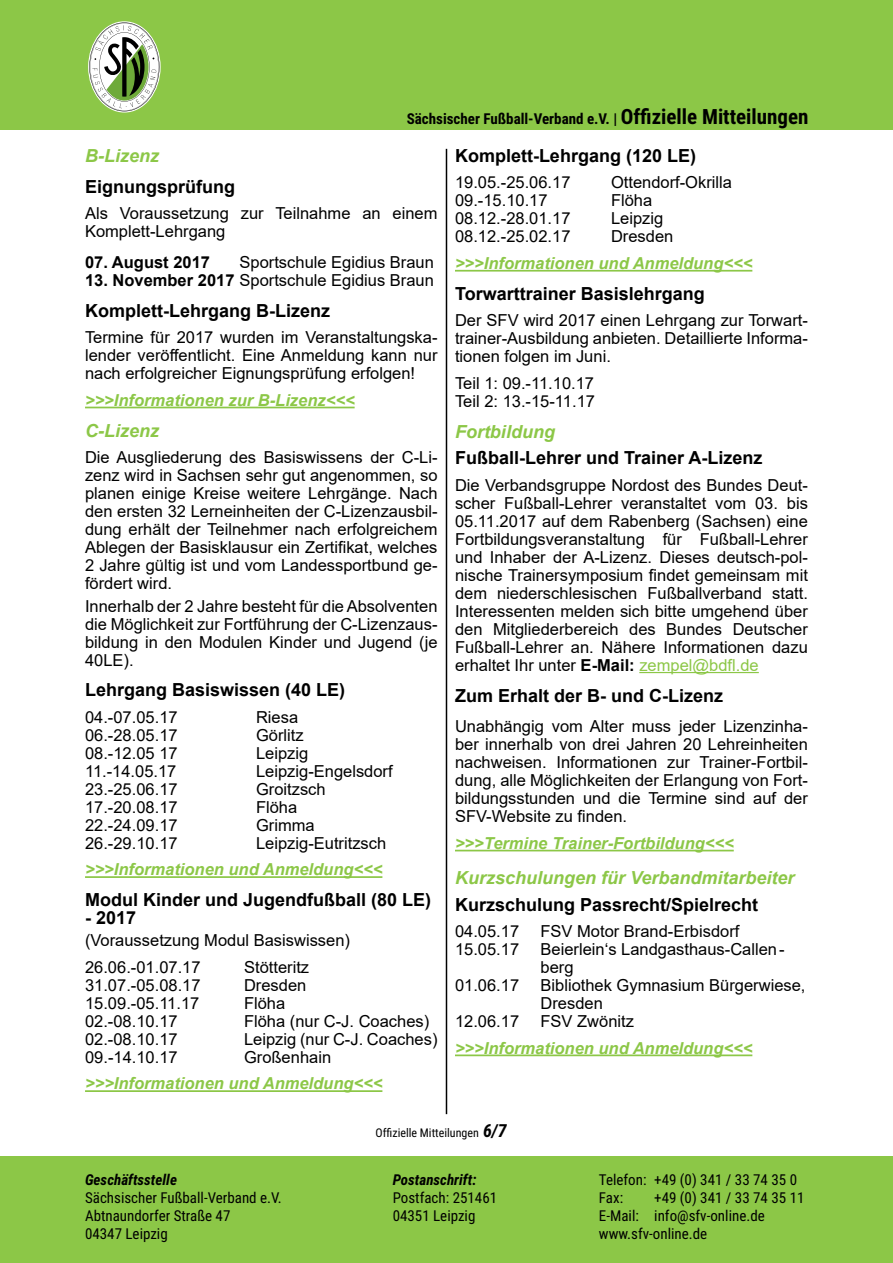
<style>
.page{position:relative;width:893px;height:1263px;background:#fff}
.page>*{position:absolute;margin:0;border:0;box-sizing:border-box;transform-origin:0 0}
.t1{font:700 18px "Arial";color:#000}
.t2{font:italic 700 18px "Arial";color:#8cc747}
.t3{font:16.5px/18px "Arial";color:#000;text-align:justify}
.t4{font:italic 700 16.5px "Arial";color:#8cc747}
.t5{font:700 16.5px "Arial";color:#000}
.t6{font:15px/18px "Roboto Condensed";color:#000}
.t7{font:700 15px "Roboto Condensed";color:#000}
.t8{font:italic 700 15px "Roboto Condensed";color:#000}
.t9{font:12px "Roboto Condensed";color:#000}
.s1{font-size:21px}
.s2{font-weight:700}
.s3{color:#8cc747}
.s4{font-weight:700;font-style:italic;font-size:18px}
</style>
<div class="page">
<div style="left:0;top:0;width:893px;height:130px;background:#8cc747"></div>
<div style="left:0;top:1157px;width:893px;height:106px;background:#8cc747"></div>
<svg style="left:89px;top:22px;width:70px;height:89px"></svg>
<hr style="left:85px;top:407px;width:270px;height:1px;background:#8cc747">
<hr style="left:85px;top:876px;width:297px;height:2px;background:#8cc747">
<hr style="left:85px;top:1090px;width:297px;height:2px;background:#8cc747">
<hr style="left:446px;top:149px;width:1px;height:965px;background:#000">
<hr style="left:455px;top:270px;width:297px;height:2px;background:#8cc747">
<hr style="left:639px;top:672px;width:120px;height:1px;background:#8cc747">
<hr style="left:455px;top:850px;width:279px;height:1px;background:#8cc747">
<hr style="left:455px;top:1054px;width:297px;height:2px;background:#8cc747">
<p class="t7" style="left:407px;top:108px;width:403px">Sächsischer Fußball-Verband e.V. | <span class="s1">Offizielle Mitteilungen</span></p>
<p class="t2" style="left:85px;top:144px;width:75px">B-Lizenz</p>
<p class="t1" style="left:85px;top:174px;width:151px">Eignungsprüfung</p>
<p class="t3" style="left:85px;top:204px;width:354px">Als Voraussetzung zur Teilnahme an einem<br>Komplett-Lehrgang</p>
<p class="t5" style="left:85px;top:251px;width:127px">07. August 2017</p>
<p class="t3" style="left:240px;top:253px;width:196px">Sportschule Egidius Braun</p>
<p class="t3" style="left:85px;top:271px;width:350px"><span class="s2">13. November 2017</span> Sportschule Egidius Braun</p>
<p class="t1" style="left:85px;top:298px;width:246px">Komplett-Lehrgang B-Lizenz</p>
<p class="t3" style="left:85px;top:328px;width:354px">Termine für 2017 wurden im Veranstaltungska&shy;lender veröffentlicht. Eine Anmeldung kann nur nach erfolgreicher Eignungsprüfung erfolgen!</p>
<p class="t4" style="left:85px;top:389px;width:271px">&gt;&gt;&gt;Informationen zur B-Lizenz&lt;&lt;&lt;</p>
<p class="t2" style="left:85px;top:418px;width:75px">C-Lizenz</p>
<p class="t3" style="left:85px;top:448px;width:354px">Die Ausgliederung des Basiswissens der C-Li&shy;zenz wird in Sachsen sehr gut angenommen, so planen einige Kreise weitere Lehrgänge. Nach den ersten 32 Lerneinheiten der C-Lizenzausbil&shy;dung erhält der Teilnehmer nach erfolgreichem Ablegen der Basisklausur ein Zertifikat, welches 2 Jahre gültig ist und vom Landessportbund ge&shy;fördert wird.</p>
<p class="t3" style="left:85px;top:597px;width:354px">Innerhalb der 2 Jahre besteht für die Absolventen die Möglichkeit zur Fortführung der C-Lizenzaus&shy;bildung in den Modulen Kinder und Jugend (je 40LE).</p>
<p class="t1" style="left:85px;top:677px;width:262px">Lehrgang Basiswissen (40 LE)</p>
<p class="t3" style="left:85px;top:708px;width:94px">04.-07.05.17</p>
<p class="t3" style="left:256px;top:708px;width:44px">Riesa</p>
<p class="t3" style="left:85px;top:726px;width:94px">06.-28.05.17</p>
<p class="t3" style="left:256px;top:726px;width:49px">Görlitz</p>
<p class="t3" style="left:85px;top:744px;width:94px">08.-12.05 17</p>
<p class="t3" style="left:256px;top:744px;width:54px">Leipzig</p>
<p class="t3" style="left:85px;top:762px;width:93px">11.-14.05.17</p>
<p class="t3" style="left:256px;top:762px;width:138px">Leipzig-Engelsdorf</p>
<p class="t3" style="left:85px;top:780px;width:94px">23.-25.06.17</p>
<p class="t3" style="left:256px;top:780px;width:71px">Groitzsch</p>
<p class="t3" style="left:85px;top:798px;width:94px">17.-20.08.17</p>
<p class="t3" style="left:256px;top:798px;width:43px">Flöha</p>
<p class="t3" style="left:85px;top:816px;width:94px">22.-24.09.17</p>
<p class="t3" style="left:256px;top:816px;width:60px">Grimma</p>
<p class="t3" style="left:85px;top:834px;width:94px">26.-29.10.17</p>
<p class="t3" style="left:256px;top:834px;width:132px">Leipzig-Eutritzsch</p>
<p class="t4" style="left:85px;top:858px;width:299px">&gt;&gt;&gt;Informationen und Anmeldung&lt;&lt;&lt;</p>
<p class="t1" style="left:85px;top:887px;width:348px">Modul Kinder und Jugendfußball (80 LE)</p>
<p class="t1" style="left:85px;top:905px;width:53px">- 2017</p>
<p class="t3" style="left:85px;top:927px;width:267px;line-height:26.5px">(Voraussetzung Modul Basiswissen)<br>26.06.-01.07.17</p>
<p class="t3" style="left:244px;top:958px;width:67px">Stötteritz</p>
<p class="t3" style="left:85px;top:976px;width:117px">31.07.-05.08.17</p>
<p class="t3" style="left:244px;top:976px;width:64px">Dresden</p>
<p class="t3" style="left:85px;top:994px;width:116px">15.09.-05.11.17</p>
<p class="t3" style="left:244px;top:994px;width:43px">Flöha</p>
<p class="t3" style="left:85px;top:1012px;width:94px">02.-08.10.17</p>
<p class="t3" style="left:244px;top:1012px;width:187px">Flöha (nur C-J. Coaches)</p>
<p class="t3" style="left:85px;top:1030px;width:94px">02.-08.10.17</p>
<p class="t3" style="left:244px;top:1030px;width:195px">Leipzig (nur C-J. Coaches)</p>
<p class="t3" style="left:85px;top:1048px;width:94px">09.-14.10.17</p>
<p class="t3" style="left:244px;top:1048px;width:89px">Großenhain</p>
<p class="t4" style="left:85px;top:1072px;width:299px">&gt;&gt;&gt;Informationen und Anmeldung&lt;&lt;&lt;</p>
<p class="t1" style="left:455px;top:143px;width:243px">Komplett-Lehrgang (120 LE)</p>
<p class="t3" style="left:455px;top:174px;width:117px">19.05.-25.06.17</p>
<p class="t3" style="left:611px;top:174px;width:123px">Ottendorf-Okrilla</p>
<p class="t3" style="left:455px;top:192px;width:94px">09.-15.10.17</p>
<p class="t3" style="left:611px;top:192px;width:43px">Flöha</p>
<p class="t3" style="left:455px;top:210px;width:117px">08.12.-28.01.17</p>
<p class="t3" style="left:611px;top:210px;width:54px">Leipzig</p>
<p class="t3" style="left:455px;top:228px;width:117px">08.12.-25.02.17</p>
<p class="t3" style="left:611px;top:228px;width:64px">Dresden</p>
<p class="t4" style="left:455px;top:252px;width:299px">&gt;&gt;&gt;Informationen und Anmeldung&lt;&lt;&lt;</p>
<p class="t1" style="left:455px;top:281px;width:251px">Torwarttrainer Basislehrgang</p>
<p class="t3" style="left:455px;top:311px;width:354px">Der SFV wird 2017 einen Lehrgang zur Torwart&shy;trainer-Ausbildung anbieten. Detaillierte Informa&shy;tionen folgen im Juni.</p>
<p class="t3" style="left:455px;top:374px;width:142px">Teil 1: 09.-11.10.17<br>Teil 2: 13.-15-11.17</p>
<p class="t2" style="left:455px;top:419px;width:101px">Fortbildung</p>
<p class="t1" style="left:455px;top:445px;width:309px">Fußball-Lehrer und Trainer A-Lizenz</p>
<p class="t3" style="left:455px;top:476px;width:354px">Die Verbandsgruppe Nordost des Bundes Deut&shy;scher Fußball-Lehrer veranstaltet vom 03. bis 05.11.2017 auf dem Rabenberg (Sachsen) eine Fortbildungsveranstaltung für Fußball-Lehrer und Inhaber der A-Lizenz. Dieses deutsch-pol&shy;nische Trainersymposium findet gemeinsam mit dem niederschlesischen Fußballverband statt.<br>Interessenten melden sich bitte umgehend über den Mitgliederbereich des Bundes Deutscher Fußball-Lehrer an. Nähere Informationen dazu erhaltet Ihr unter <span class="s2">E-Mail:</span> <span class="s3">zempel@bdfl.de</span></p>
<p class="t1" style="left:455px;top:682px;width:270px">Zum Erhalt der B- und C-Lizenz</p>
<p class="t3" style="left:455px;top:717px;width:354px">Unabhängig vom Alter muss jeder Lizenzinha&shy;ber innerhalb von drei Jahren 20 Lehreinheiten nachweisen. Informationen zur Trainer-Fortbil&shy;dung, alle Möglichkeiten der Erlangung von Fort&shy;bildungsstunden und die Termine sind auf der SFV-Website zu finden.</p>
<p class="t4" style="left:455px;top:832px;width:280px">&gt;&gt;&gt;Termine Trainer-Fortbildung&lt;&lt;&lt;</p>
<p class="t2" style="left:455px;top:866px;width:341px">Kurzschulungen für Verbandmitarbeiter</p>
<p class="t1" style="left:455px;top:891px;width:305px">Kurzschulung Passrecht/Spielrecht</p>
<p class="t3" style="left:455px;top:922px;width:66px">04.05.17</p>
<p class="t3" style="left:540px;top:922px;width:200px">FSV Motor Brand-Erbisdorf</p>
<p class="t3" style="left:455px;top:940px;width:66px">15.05.17</p>
<p class="t3" style="left:540px;top:940px;width:246px">Beierlein‘s Landgasthaus-Callen&shy;berg</p>
<p class="t3" style="left:455px;top:976px;width:66px">01.06.17</p>
<p class="t3" style="left:540px;top:976px;width:266px">Bibliothek Gymnasium Bürgerwiese,<br>Dresden</p>
<p class="t3" style="left:455px;top:1012px;width:66px">12.06.17</p>
<p class="t3" style="left:540px;top:1012px;width:95px">FSV Zwönitz</p>
<p class="t4" style="left:455px;top:1037px;width:299px">&gt;&gt;&gt;Informationen und Anmeldung&lt;&lt;&lt;</p>
<p class="t8" style="left:85px;top:1169px;width:94px">Geschäftsstelle</p>
<p class="t6" style="left:85px;top:1188px;width:198px">Sächsischer Fußball-Verband e.V.<br>Abtnaundorfer Straße 47<br>04347 Leipzig</p>
<p class="t9" style="left:376px;top:1124px;width:133px">Offizielle Mitteilungen <span class="s4">6/7</span></p>
<p class="t8" style="left:393px;top:1169px;width:85px">Postanschrift:</p>
<p class="t6" style="left:393px;top:1188px;width:106px">Postfach: 251461<br>04351 Leipzig</p>
<p class="t6" style="left:599px;top:1170px;width:200px">Telefon: +49 (0) 341 / 33 74 35 0<br>Fax:</p>
<p class="t6" style="left:599px;top:1188px;width:207px;text-indent:55px">+49 (0) 341 / 33 74 35 11<br>E-Mail: info@sfv-online.de www.sfv-online.de</p>
</div>
